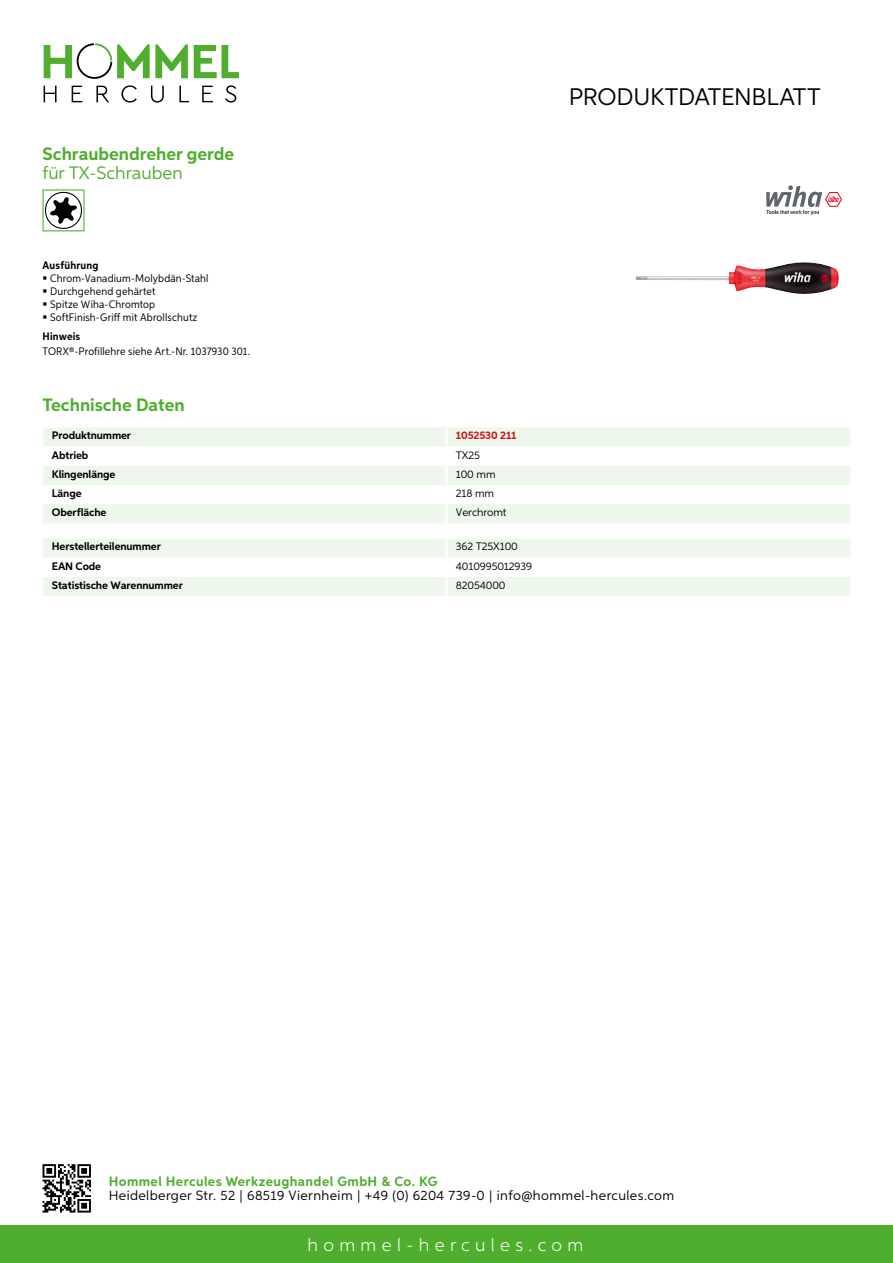
<style>
.page{position:relative;width:893px;height:1263px;background:#fff}
.page>*{position:absolute;margin:0;border:0;box-sizing:border-box;transform-origin:0 0}
.t1{font:24px "Aspira";letter-spacing:-.01em;color:#000}
.t2{font:700 18px "Aspira";color:#50ae2f}
.t3{font:300 18px "Aspira";letter-spacing:.3em;color:#fff}
.t4{font:18px "Aspira";color:#50ae2f}
.t5{font:13.5px "Aspira";letter-spacing:.03em;color:#000}
.t6{font:700 13.5px "Aspira";letter-spacing:.03em;color:#50ae2f}
.t7{font:10.95px/12.8px "Aspira Nar";letter-spacing:.015em;color:#000}
.t8{font:700 10.95px "Aspira";letter-spacing:-.01em;color:#000}
.t9{font:10.95px "Aspira";letter-spacing:-.01em;color:#000}
.t10{font:700 10.95px "Aspira Nar";letter-spacing:.02em;color:#000}
.t11{font:700 10.95px "Aspira";letter-spacing:-.01em;color:#cd1013}
</style>
<div class="page">
<div style="left:0;top:1226px;width:893px;height:37px;background:#50ae2f"></div>
<svg style="left:43px;top:1164px;width:48px;height:48px"></svg>
<svg style="left:194px;top:45px;width:45px;height:33px"></svg>
<svg style="left:44px;top:43px;width:144px;height:36px"></svg>
<svg style="left:44px;top:86px;width:13px;height:16px"></svg>
<svg style="left:72px;top:86px;width:10px;height:16px"></svg>
<svg style="left:96px;top:86px;width:13px;height:16px"></svg>
<svg style="left:121px;top:85px;width:16px;height:18px"></svg>
<svg style="left:151px;top:86px;width:13px;height:17px"></svg>
<svg style="left:179px;top:86px;width:10px;height:16px"></svg>
<svg style="left:202px;top:86px;width:11px;height:16px"></svg>
<svg style="left:225px;top:85px;width:11px;height:18px"></svg>
<div style="left:43px;top:427px;width:807px;height:96px;background:#eef7eb"></div>
<svg style="left:43px;top:447px;width:807px;height:57px"></svg>
<hr style="left:445px;top:427px;width:3px;height:20px;background:#fff">
<hr style="left:445px;top:447px;width:3px;height:19px;background:#fff">
<hr style="left:445px;top:466px;width:3px;height:19px;background:#fff">
<hr style="left:445px;top:485px;width:3px;height:19px;background:#fff">
<hr style="left:445px;top:504px;width:3px;height:19px;background:#fff">
<svg style="left:43px;top:539px;width:807px;height:57px"></svg>
<hr style="left:445px;top:577px;width:3px;height:19px;background:#fff">
<svg style="left:43px;top:189px;width:42px;height:42px"></svg>
<img style="left:636px;top:262px;width:203px;height:32px">
<svg style="left:766px;top:185px;width:76px;height:30px"></svg>
<h2 class="t2" style="left:43px;top:142px;width:193px">Schraubendreher gerde</h2>
<h2 class="t4" style="left:43px;top:162px;width:142px">für TX-Schrauben</h2>
<p class="t10" style="left:43px;top:259px;width:58px">Ausführung</p>
<p class="t7" style="left:50px;top:272px;width:160px">Chrom-Vanadium-Molybdän-Stahl<br>Durchgehend gehärtet<br>Spitze Wiha-Chromtop<br>SoftFinish-Griff mit Abrollschutz</p>
<p class="t10" style="left:43px;top:329px;width:39px">Hinweis</p>
<p class="t7" style="left:43px;top:345px;width:209px">TORX®-Profillehre siehe Art.-Nr. 1037930 301.</p>
<h2 class="t2" style="left:43px;top:393px;width:144px">Technische Daten</h2>
<p class="t8" style="left:52px;top:429px;width:81px">Produktnummer</p>
<p class="t11" style="left:456px;top:429px;width:62px">1052530 211</p>
<p class="t8" style="left:52px;top:448px;width:38px">Abtrieb</p>
<p class="t9" style="left:456px;top:448px;width:26px">TX25</p>
<p class="t8" style="left:52px;top:467px;width:65px">Klingenlänge</p>
<p class="t9" style="left:456px;top:467px;width:41px">100 mm</p>
<p class="t8" style="left:52px;top:486px;width:31px">Länge</p>
<p class="t9" style="left:456px;top:486px;width:40px">218 mm</p>
<p class="t8" style="left:52px;top:505px;width:56px">Oberfläche</p>
<p class="t9" style="left:456px;top:505px;width:52px">Verchromt</p>
<p class="t8" style="left:52px;top:540px;width:111px">Herstellerteilenummer</p>
<p class="t9" style="left:456px;top:540px;width:64px">362 T25X100</p>
<p class="t8" style="left:52px;top:559px;width:51px">EAN Code</p>
<p class="t9" style="left:456px;top:559px;width:78px">4010995012939</p>
<p class="t8" style="left:52px;top:578px;width:132px">Statistische Warennummer</p>
<p class="t9" style="left:456px;top:578px;width:51px">82054000</p>
<h1 class="t1" style="left:569px;top:82px;width:253px">Produktdatenblatt</h1>
<p class="t6" style="left:109px;top:1172px;width:330px">Hommel Hercules Werkzeughandel GmbH &amp; Co. KG</p>
<p class="t5" style="left:109px;top:1187px;width:567px">Heidelberger Str. 52 | 68519 Viernheim | +49 (0) 6204 739-0 | info@hommel-hercules.com</p>
<h2 class="t3" style="left:307px;top:1234px;width:277px">hommel-hercules.com</h2>
</div>
